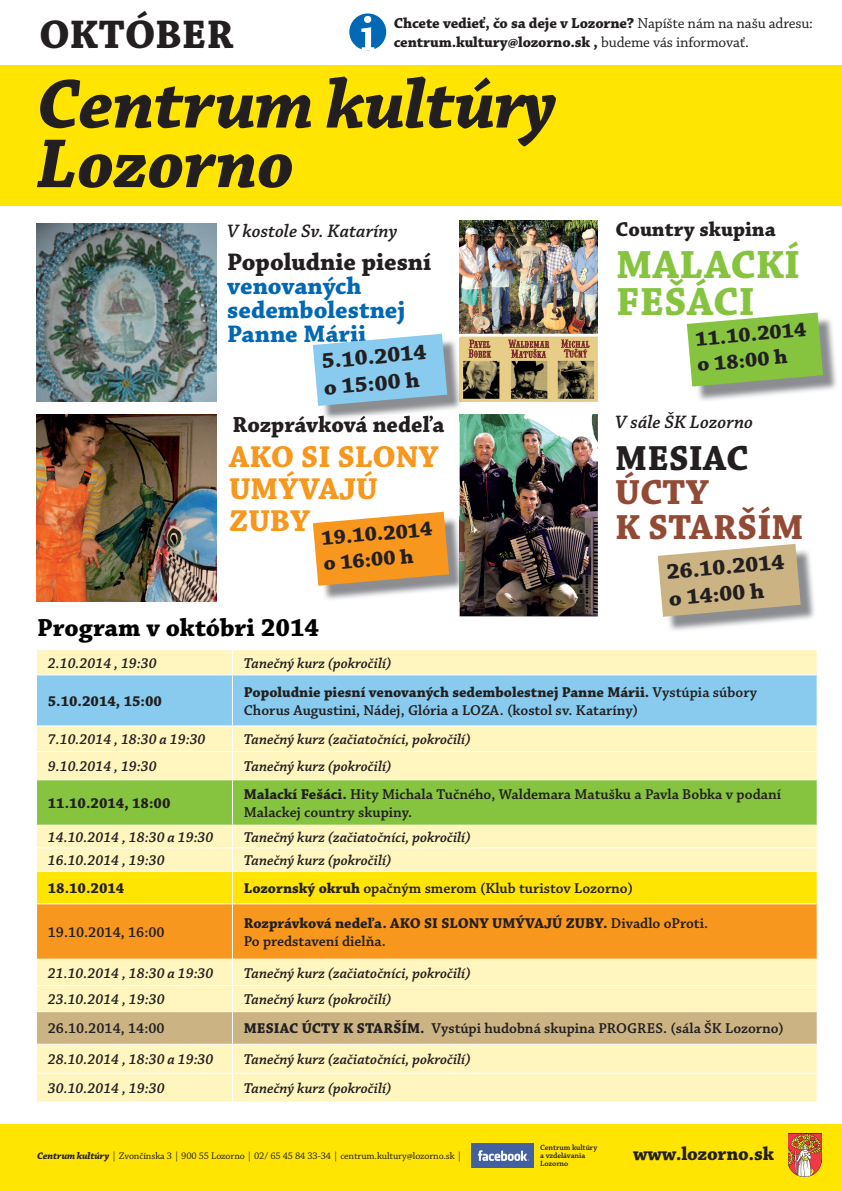
<style>
.page{position:relative;width:842px;height:1191px;background:#fff}
.page>*{position:absolute;margin:0;border:0;box-sizing:border-box;transform-origin:0 0}
.t1{font:italic 700 72.8px/59.5px "Chaparral Pro";letter-spacing:-.01em;color:#231f20}
.t2{font:600 53.1px "Chaparral Pro";color:#fff}
.t3{font:700 42px "Chaparral Pro";letter-spacing:-.005em;color:#231f20}
.t4{font:700 41.4px/36.7px "Chaparral Pro";letter-spacing:.01em;color:#86c43f}
.t5{font:700 36.7px/34.6px "Chaparral Pro";color:#924a35}
.t6{font:700 36.7px "Chaparral Pro";color:#231f20}
.t7{font:700 31.8px/32px "Chaparral Pro";color:#f7971d}
.t8{font:700 26px "Chaparral Pro";color:#000}
.t9{font:700 25.2px/24px "Chaparral Pro";color:#0168b5}
.t10{font:700 25.2px "Chaparral Pro";color:#231f20}
.t11{font:700 23px "Chaparral Pro";color:#231f20}
.t12{font:700 22.3px/26.8px "Chaparral Pro";color:#231f20;scale:1.06 1}
.t13{font:700 21.1px/25.3px "Chaparral Pro";color:#231f20;scale:1.06 1}
.t14{font:700 21.1px "Chaparral Pro";color:#231f20}
.t15{font:700 19.6px "Chaparral Pro";letter-spacing:-.01em;color:#231f20}
.t16{font:italic 600 19px "Chaparral Pro";color:#231f20}
.t17{font:700 15.3px "Chaparral Pro";letter-spacing:-.01em;color:#231f20}
.t18{font:italic 600 15px "Chaparral Pro";color:#231f20}
.t19{font:600 15px/18px "Chaparral Pro";color:#231f20}
.t20{font:700 15px/18px "Chaparral Pro";color:#231f20}
.t21{font:10px "Chaparral Pro";letter-spacing:-.01em;color:#231f20}
.t22{font:600 8px/8px "Chaparral Pro";letter-spacing:-.01em;color:#231f20}
.s1{font-weight:400}
.s2{font-weight:700}
.s3{font-weight:600}
.s4{font-weight:700;font-style:italic}
</style>
<div class="page">
<div style="left:0;top:65px;width:842px;height:141px;background:#ffe501"></div>
<div style="left:349px;top:13px;width:37px;height:37px;background:#0168b5;border-radius:50%"></div>
<div style="left:0;top:1124px;width:842px;height:67px;background:#ffe501"></div>
<img style="left:471px;top:1143px;width:63px;height:24px">
<img style="left:788px;top:1133px;width:34px;height:43px">
<div style="left:37px;top:904px;width:780px;height:54px;background:#f7971d"></div>
<svg style="left:36px;top:650px;width:782px;height:253px;background:#d1e29c"></svg>
<hr style="left:36px;top:870px;width:196px;height:1px;background:#fff">
<hr style="left:36px;top:871px;width:1px;height:32px;background:#fff">
<hr style="left:232px;top:870px;width:586px;height:1px;background:#fff">
<hr style="left:232px;top:871px;width:1px;height:32px;background:#fff">
<hr style="left:817px;top:871px;width:1px;height:32px;background:#fff">
<hr style="left:232px;top:904px;width:1px;height:54px;background:#fff">
<svg style="left:36px;top:959px;width:781px;height:142px;background:#f2e6b4"></svg>
<hr style="left:36px;top:674px;width:196px;height:1px;background:#fff">
<hr style="left:36px;top:675px;width:1px;height:50px;background:#fff">
<hr style="left:232px;top:674px;width:586px;height:1px;background:#fff">
<hr style="left:817px;top:675px;width:1px;height:50px;background:#fff">
<hr style="left:36px;top:725px;width:196px;height:1px;background:#fff">
<hr style="left:232px;top:725px;width:586px;height:1px;background:#fff">
<img style="left:460px;top:414px;width:138px;height:203px">
<img style="left:460px;top:220px;width:138px;height:182px">
<img style="left:36px;top:415px;width:180px;height:186px">
<img style="left:36px;top:223px;width:180px;height:179px">
<img style="left:668px;top:550px;width:147px;height:81px">
<svg style="left:658px;top:544px;width:143px;height:73px;background:#cab791"></svg>
<img style="left:692px;top:318px;width:145px;height:83px">
<svg style="left:687px;top:312px;width:136px;height:74px;background:#93c659"></svg>
<img style="left:323px;top:516px;width:142px;height:85px">
<svg style="left:313px;top:512px;width:136px;height:74px;background:#eea03c"></svg>
<img style="left:321px;top:338px;width:140px;height:83px">
<svg style="left:460px;top:414px;width:3px;height:7px"></svg>
<img style="left:460px;top:338px;width:3px;height:64px">
<img style="left:318px;top:416px;width:126px;height:5px">
<svg style="left:313px;top:334px;width:134px;height:72px;background:#90c9e7"></svg>
<h3 class="t3" style="left:39px;top:10px;width:195px">OKTÓBER</h3>
<h2 class="t2" style="left:360px;top:4px;width:17px">i</h2>
<p class="t17" style="left:394px;top:14px;width:421px">Chcete vedieť, čo sa deje v Lozorne? <span class="s1">Napíšte nám na našu adresu:</span></p>
<p class="t17" style="left:394px;top:33px;width:357px">centrum.kultury@lozorno.sk , <span class="s1">budeme vás informovať.</span></p>
<h1 class="t1" style="left:37px;top:78px;width:521px">Centrum kultúry<br>Lozorno</h1>
<p class="t16" style="left:227px;top:220px;width:172px">V kostole Sv. Kataríny</p>
<h3 class="t10" style="left:227px;top:247px;width:206px">Popoludnie piesní</h3>
<h3 class="t9" style="left:227px;top:275px;width:180px">venovaných sedembolestnej<br>Panne Márii</h3>
<h3 class="t12" style="left:321px;top:349px;width:101px;rotate:-5deg">5.10.2014 o 15:00 h</h3>
<h3 class="t11" style="left:233px;top:411px;width:213px">Rozprávková nedeľa</h3>
<h3 class="t7" style="left:229px;top:442px;width:211px">AKO SI SLONY<br>UMÝVAJÚ<br>ZUBY</h3>
<h3 class="t13" style="left:320px;top:526px;width:107px;rotate:-5deg">19.10.2014 o 16:00 h</h3>
<h3 class="t8" style="left:37px;top:612px;width:284px">Program v októbri 2014</h3>
<h3 class="t14" style="left:616px;top:217px;width:162px">Country skupina</h3>
<h3 class="t4" style="left:616px;top:248px;width:185px">MALACKÍ<br>FEŠÁCI</h3>
<h3 class="t13" style="left:694px;top:327px;width:107px;rotate:-5deg">11.10.2014 o 18:00 h</h3>
<p class="t16" style="left:615px;top:411px;width:139px">V sále ŠK Lozorno</p>
<h3 class="t6" style="left:615px;top:436px;width:135px">MESIAC</h3>
<h3 class="t5" style="left:615px;top:477px;width:190px">ÚCTY<br>K STARŠÍM</h3>
<h3 class="t12" style="left:665px;top:559px;width:113px;rotate:-5deg">26.10.2014 o 14:00 h</h3>
<p class="t18" style="left:48px;top:654px;width:110px">2.10.2014 , 19:30</p>
<p class="t18" style="left:244px;top:654px;width:149px">Tanečný kurz (pokročilí)</p>
<p class="t20" style="left:48px;top:693px;width:116px">5.10.2014, 15:00</p>
<p class="t19" style="left:244px;top:683px;width:515px"><span class="s2">Popoludnie piesní venovaných sedembolestnej Panne Márii.</span> Vystúpia súbory<br>Chorus Augustini, Nádej, Glória a LOZA. (kostol sv. Kataríny)</p>
<p class="t18" style="left:48px;top:731px;width:159px">7.10.2014 , 18:30 a 19:30</p>
<p class="t18" style="left:244px;top:731px;width:228px">Tanečný kurz (začiatočníci, pokročilí)</p>
<p class="t18" style="left:48px;top:758px;width:110px">9.10.2014 , 19:30</p>
<p class="t18" style="left:244px;top:758px;width:149px">Tanečný kurz (pokročilí)</p>
<p class="t20" style="left:48px;top:795px;width:124px">11.10.2014, 18:00</p>
<p class="t19" style="left:244px;top:785px;width:539px"><span class="s2">Malackí Fešáci.</span> Hity Michala Tučného, Waldemara Matušku a Pavla Bobka v podaní<br>Malackej country skupiny.</p>
<p class="t18" style="left:48px;top:829px;width:167px">14.10.2014 , 18:30 a 19:30</p>
<p class="t18" style="left:244px;top:829px;width:228px">Tanečný kurz (začiatočníci, pokročilí)</p>
<p class="t18" style="left:48px;top:852px;width:118px">16.10.2014 , 19:30</p>
<p class="t18" style="left:244px;top:852px;width:149px">Tanečný kurz (pokročilí)</p>
<p class="t20" style="left:48px;top:880px;width:78px">18.10.2014</p>
<p class="t19" style="left:244px;top:880px;width:391px"><span class="s2">Lozornský okruh</span> opačným smerom (Klub turistov Lozorno)</p>
<p class="t19" style="left:48px;top:923px;width:118px">19.10.2014, 16:00</p>
<p class="t20" style="left:244px;top:915px;width:466px">Rozprávková nedeľa. AKO SI SLONY UMÝVAJÚ ZUBY. <span class="s3">Divadlo oProti.<br>Po predstavení dielňa.</span></p>
<p class="t18" style="left:48px;top:964px;width:167px">21.10.2014 , 18:30 a 19:30</p>
<p class="t18" style="left:244px;top:964px;width:228px">Tanečný kurz (začiatočníci, pokročilí)</p>
<p class="t18" style="left:48px;top:990px;width:118px">23.10.2014 , 19:30</p>
<p class="t18" style="left:244px;top:990px;width:149px">Tanečný kurz (pokročilí)</p>
<p class="t19" style="left:48px;top:1020px;width:118px">26.10.2014, 14:00</p>
<p class="t19" style="left:244px;top:1020px;width:542px"><span class="s2">MESIAC ÚCTY K STARŠÍM.</span> Vystúpi hudobná skupina PROGRES. (sála ŠK Lozorno)</p>
<p class="t18" style="left:48px;top:1051px;width:167px">28.10.2014 , 18:30 a 19:30</p>
<p class="t18" style="left:244px;top:1051px;width:228px">Tanečný kurz (začiatočníci, pokročilí)</p>
<p class="t18" style="left:48px;top:1079px;width:118px">30.10.2014 , 19:30</p>
<p class="t18" style="left:244px;top:1079px;width:149px">Tanečný kurz (pokročilí)</p>
<p class="t22" style="left:540px;top:1143px;width:59px">Centrum kultúry a vzdelávania<br>Lozorno</p>
<p class="t21" style="left:37px;top:1150px;width:426px"><span class="s4">Centrum kultúry</span> | Zvončínska 3 | 900 55 Lozorno | 02/ 65 45 84 33-34 | centrum.kultury@lozorno.sk |</p>
<h3 class="t15" style="left:633px;top:1142px;width:142px">www.lozorno.sk</h3>
</div>
